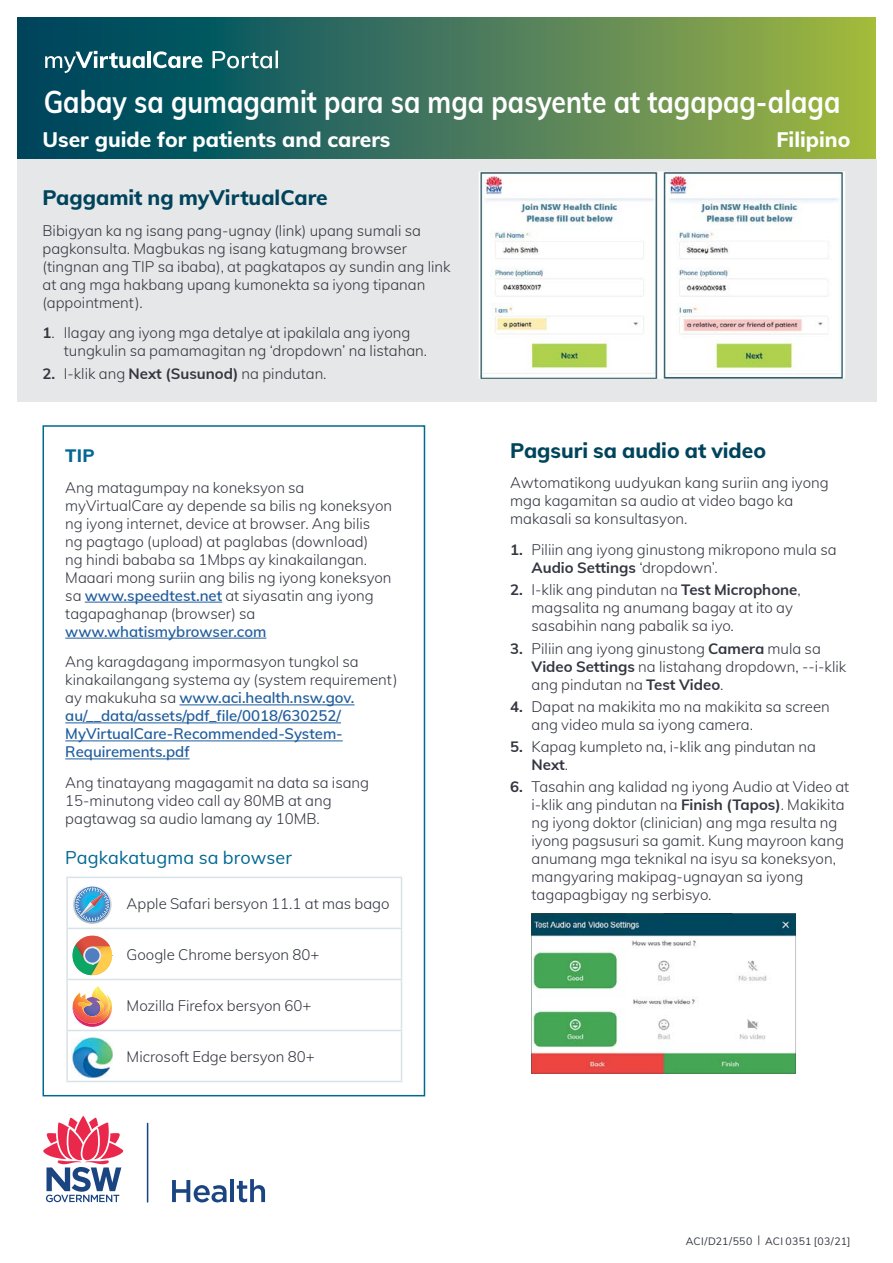
<style>
.page{position:relative;width:893px;height:1263px;background:#fff}
.page>*{position:absolute;margin:0;border:0;box-sizing:border-box;transform-origin:0 0}
.Main_Head{font:700 31.5px "Muli";color:#fff;scale:.84 1}
.t1{font:800 21px "Muli";color:#00445c}
.t2{font:800 21px "Muli";color:#fff}
.Sub_2{font:18px "Muli";letter-spacing:.01em;color:#006892}
.t3{font:800 18px "Muli";color:#006892}
.Bullet{font:300 15px/18px "Muli";color:#343741}
.Body{font:300 15px/18px "Muli";color:#343741}
.Body-2{font:600 15px/18px "Muli";color:#215e9e}
.Table_text{font:300 15px "Muli";color:#343741}
.t4{font:10.5px "Muli";letter-spacing:.025em;color:#343741}
.s1{font-weight:700}
.s2{font-weight:600;color:#215e9e}
.s3{font-weight:300;color:#343741}
</style>
<div class="page">
<svg style="left:17px;top:43px;width:859px;height:116px;background:#477b57"></svg>
<div style="left:17px;top:159px;width:860px;height:243px;background:#e6e7e8"></div>
<img style="left:479px;top:171px;width:366px;height:208px">
<svg style="left:531px;top:913px;width:265px;height:160px"></svg>
<hr style="left:85px;top:602px;width:137px;height:1px;background:#215e9e">
<hr style="left:65px;top:638px;width:201px;height:1px;background:#215e9e">
<hr style="left:179px;top:704px;width:176px;height:1px;background:#215e9e">
<hr style="left:65px;top:722px;width:276px;height:1px;background:#215e9e">
<hr style="left:65px;top:740px;width:278px;height:1px;background:#215e9e">
<hr style="left:65px;top:758px;width:125px;height:1px;background:#215e9e">
<div style="left:43px;top:425px;width:382px;height:671px;border:2px solid #006892"></div>
<hr style="left:66px;top:877px;width:52px;height:1px;background:#d8e2e7">
<hr style="left:66px;top:878px;width:2px;height:50px;background:#d8e2e7">
<hr style="left:118px;top:877px;width:284px;height:1px;background:#d8e2e7">
<hr style="left:401px;top:878px;width:1px;height:50px;background:#d8e2e7">
<hr style="left:66px;top:928px;width:52px;height:1px;background:#d8e2e7">
<hr style="left:66px;top:929px;width:2px;height:50px;background:#d8e2e7">
<hr style="left:118px;top:928px;width:284px;height:1px;background:#d8e2e7">
<hr style="left:401px;top:929px;width:1px;height:50px;background:#d8e2e7">
<hr style="left:66px;top:979px;width:52px;height:1px;background:#d8e2e7">
<hr style="left:66px;top:980px;width:2px;height:50px;background:#d8e2e7">
<hr style="left:118px;top:979px;width:284px;height:1px;background:#d8e2e7">
<hr style="left:401px;top:980px;width:1px;height:50px;background:#d8e2e7">
<hr style="left:66px;top:1030px;width:52px;height:1px;background:#d8e2e7">
<hr style="left:66px;top:1031px;width:2px;height:50px;background:#d8e2e7">
<hr style="left:118px;top:1030px;width:284px;height:1px;background:#d8e2e7">
<hr style="left:401px;top:1031px;width:1px;height:50px;background:#d8e2e7">
<hr style="left:66px;top:1081px;width:52px;height:1px;background:#d8e2e7">
<hr style="left:118px;top:1081px;width:284px;height:1px;background:#d8e2e7">
<svg style="left:45px;top:51px;width:100px;height:22px"></svg>
<hr style="left:147px;top:51px;width:4px;height:17px;background:#fff">
<svg style="left:153px;top:51px;width:49px;height:17px"></svg>
<svg style="left:212px;top:51px;width:66px;height:17px"></svg>
<svg style="left:73px;top:886px;width:39px;height:38px"></svg>
<svg style="left:72px;top:936px;width:41px;height:40px"></svg>
<img style="left:82px;top:1024px;width:21px;height:3px">
<img style="left:74px;top:1016px;width:36px;height:8px">
<svg style="left:73px;top:992px;width:39px;height:24px"></svg>
<img style="left:93px;top:986px;width:16px;height:27px">
<img style="left:88px;top:1001px;width:18px;height:15px">
<img style="left:78px;top:1002px;width:14px;height:13px">
<img style="left:72px;top:1037px;width:41px;height:41px">
<hr style="left:147px;top:1123px;width:1px;height:79px;background:#1b4581">
<svg style="left:172px;top:1180px;width:55px;height:22px"></svg>
<hr style="left:230px;top:1179px;width:4px;height:23px;background:#1b4581">
<svg style="left:237px;top:1179px;width:28px;height:23px"></svg>
<svg style="left:43px;top:1116px;width:81px;height:86px"></svg>
<svg style="left:17px;top:17px;width:859px;height:26px;background:#447957"></svg>
<svg style="left:17px;top:17px;width:27px;height:20px"></svg>
<svg style="left:851px;top:17px;width:25px;height:19px"></svg>
<p class="Main_Head" style="left:44px;top:79px;width:950px">Gabay sa gumagamit para sa mga pasyente at tagapag-alaga</p>
<p class="t2" style="left:43px;top:124px;width:349px">User guide for patients and carers</p>
<p class="t2" style="left:776px;top:124px;width:75px">Filipino</p>
<h2 class="t1" style="left:43px;top:182px;width:287px">Paggamit ng myVirtualCare</h2>
<p class="Body" style="left:43px;top:220px;width:410px">Bibigyan ka ng isang pang-ugnay (link) upang sumali sa pagkonsulta. Magbukas ng isang katugmang browser (tingnan ang TIP sa ibaba), at pagkatapos ay sundin ang link at ang mga hakbang upang kumonekta sa iyong tipanan (appointment).</p>
<p class="Bullet" style="left:64px;top:323px;width:365px;text-indent:-21px"><span class="s1">1</span>. Ilagay ang iyong mga detalye at ipakilala ang iyong tungkulin sa pamamagitan ng ‘dropdown’ na listahan.</p>
<p class="Bullet" style="left:43px;top:363px;width:286px"><span class="s1">2.</span> I-klik ang <span class="s1">Next (Susunod)</span> na pindutan.</p>
<p class="t3" style="left:65px;top:442px;width:31px">TIP</p>
<p class="Body" style="left:65px;top:477px;width:328px">Ang matagumpay na koneksyon sa myVirtualCare ay depende sa bilis ng koneksyon ng iyong internet, device at browser. Ang bilis<br>ng pagtago (upload) at paglabas (download)<br>ng hindi bababa sa 1Mbps ay kinakailangan.<br>Maaari mong suriin ang bilis ng iyong koneksyon sa <span class="s2">www.speedtest.net</span> at siyasatin ang iyong tagapaghanap (browser) sa <span class="s2">www.whatismybrowser.com</span></p>
<p class="Body-2" style="left:65px;top:652px;width:334px"><span class="s3">Ang karagdagang impormasyon tungkol sa kinakailangang systema ay (system requirement) ay makukuha sa</span> www.aci.health.nsw.gov. au/__data/assets/pdf_file/0018/630252/ MyVirtualCare-Recommended-System-Requirements.pdf</p>
<p class="Body" style="left:65px;top:773px;width:305px">Ang tinatayang magagamit na data sa isang<br>15-minutong video call ay 80MB at ang pagtawag sa audio lamang ay 10MB.</p>
<p class="Sub_2" style="left:65px;top:844px;width:228px">Pagkakatugma sa browser</p>
<p class="Table_text" style="left:127px;top:893px;width:265px">Apple Safari bersyon 11.1 at mas bago</p>
<p class="Table_text" style="left:127px;top:944px;width:194px">Google Chrome bersyon 80+</p>
<p class="Table_text" style="left:127px;top:995px;width:186px">Mozilla Firefox bersyon 60+</p>
<p class="Table_text" style="left:127px;top:1046px;width:190px">Microsoft Edge bersyon 80+</p>
<h2 class="t1" style="left:510px;top:435px;width:257px">Pagsuri sa audio at video</h2>
<p class="Body" style="left:510px;top:473px;width:320px">Awtomatikong uudyukan kang suriin ang iyong mga kagamitan sa audio at video bago ka makasali sa konsultasyon.</p>
<p class="Bullet" style="left:531px;top:540px;width:307px;text-indent:-21px"><span class="s1">1.</span> Piliin ang iyong ginustong mikropono mula sa<br><span class="s1">Audio Settings</span> ‘dropdown’.</p>
<p class="Bullet" style="left:531px;top:580px;width:271px;text-indent:-21px"><span class="s1">2.</span> I-klik ang pindutan na <span class="s1">Test Microphone</span>, magsalita ng anumang bagay at ito ay sasabihin nang pabalik sa iyo.</p>
<p class="Bullet" style="left:531px;top:638px;width:316px;text-indent:-21px"><span class="s1">3.</span> Piliin ang iyong ginustong <span class="s1">Camera</span> mula sa<br><span class="s1">Video Settings</span> na listahang dropdown, --i-klik ang pindutan na <span class="s1">Test Video</span>.</p>
<p class="Bullet" style="left:531px;top:697px;width:300px;text-indent:-21px"><span class="s1">4.</span> Dapat na makikita mo na makikita sa screen ang video mula sa iyong camera.</p>
<p class="Bullet" style="left:531px;top:737px;width:286px;text-indent:-21px"><span class="s1">5.</span> Kapag kumpleto na, i-klik ang pindutan na<br><span class="s1">Next</span>.</p>
<p class="Bullet" style="left:531px;top:777px;width:319px;text-indent:-21px"><span class="s1">6.</span> Tasahin ang kalidad ng iyong Audio at Video at i-klik ang pindutan na <span class="s1">Finish (Tapos)</span>. Makikita ng iyong doktor (clinician) ang mga resulta ng iyong pagsusuri sa gamit. Kung mayroon kang anumang mga teknikal na isyu sa koneksyon, mangyaring makipag-ugnayan sa iyong tagapagbigay ng serbisyo.</p>
<p class="t4" style="left:686px;top:1233px;width:166px">ACI/D21/550 | ACI 0351 [03/21]</p>
</div>
